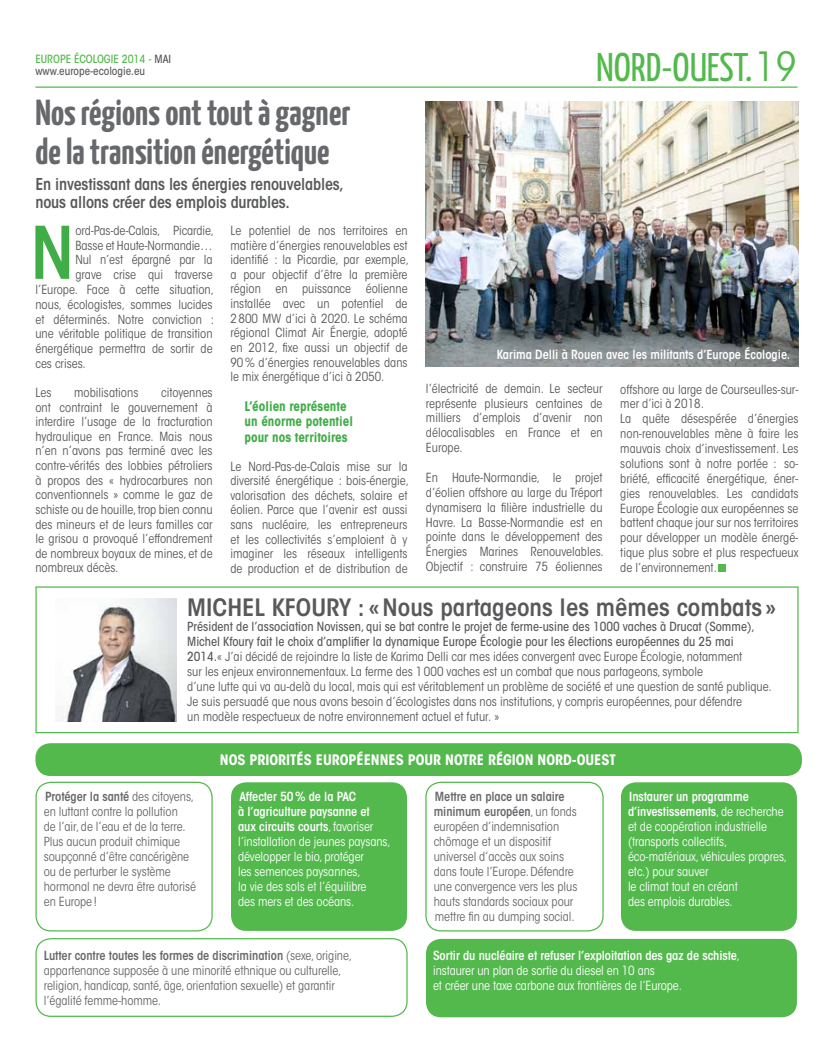
<style>
.page{position:relative;width:833px;height:1063px;background:#fff}
.page>*{position:absolute;margin:0;border:0;box-sizing:border-box;transform-origin:0 0}
.t1{font:600 condensed 71.75px "ITC Avant Garde Std";color:#41ad49}
.t2{font:40px "Yanone Kaffeesatz";color:#53b94d}
.t3{font:700 36.25px/38.8px "Yanone Kaffeesatz";color:#67686b}
.t4{font:600 condensed 23.75px "ITC Avant Garde Std";color:#58595b;scale:1.06 1}
.t5{font:600 condensed 16.25px/17.5px "ITC Avant Garde Std";letter-spacing:-.01em;color:#58595b}
.t6{font:700 condensed 14.38px "ITC Avant Garde Std";color:#fff}
.t7{font:700 condensed 13.12px/15.8px "ITC Avant Garde Std";color:#41ad49}
.t8{font:condensed 12.5px/14.6px "ITC Avant Garde Std";color:#58595b;text-align:justify}
.t9{font:condensed 12.5px/15px "ITC Avant Garde Std";letter-spacing:-.005em;color:#67686b}
.t10{font:condensed 12.5px/15px "ITC Avant Garde Std";letter-spacing:-.005em;color:#fff}
.t11{font:600 condensed 12.5px "ITC Avant Garde Std";color:#fff}
.t12{font:500 condensed 11.25px/12.5px "ITC Avant Garde Std";color:#58595b}
.s1{color:#53b94d}
.s2{font-family:"ITC Avant Garde Std";font-stretch:condensed}
.s3{font-weight:500}
.s4{font-weight:600}
</style>
<div class="page">
<hr style="left:35px;top:87px;width:762px;height:1px;background:#53b94d">
<div style="left:718px;top:564px;width:8px;height:8px;background:#53b94d"></div>
<div style="left:425px;top:782px;width:178px;height:150px;border:1px solid #53b94d;border-radius:15px"></div>
<div style="left:35px;top:743px;width:767px;height:33px;background:#53b94d;border-radius:15px"></div>
<div style="left:231px;top:782px;width:176px;height:149px;background:#53b94d;border-radius:15px"></div>
<div style="left:621px;top:782px;width:176px;height:149px;background:#53b94d;border-radius:15px"></div>
<div style="left:426px;top:939px;width:371px;height:78px;background:#53b94d;border-radius:15px"></div>
<div style="left:35px;top:782px;width:178px;height:150px;border:1px solid #53b94d;border-radius:15px"></div>
<img style="left:425px;top:101px;width:373px;height:266px">
<div style="left:35px;top:586px;width:763px;height:147px;border:1px solid #53b94d"></div>
<img style="left:62px;top:598px;width:114px;height:124px">
<div style="left:35px;top:938px;width:372px;height:79px;border:1px solid #53b94d;border-radius:15px"></div>
<p class="t12" style="left:35px;top:52px;width:137px"><span class="s1">EUROPE ÉCOLOGIE 2014 -</span> MAI www.europe-ecologie.eu</p>
<h2 class="t2" style="left:596px;top:43px;width:202px">NORD-OUEST.<span class="s2">19</span></h2>
<h3 class="t3" style="left:35px;top:93px;width:317px">Nos régions ont tout à gagner de la transition énergétique</h3>
<h3 class="t5" style="left:35px;top:175px;width:310px">En investissant dans les énergies renouvelables, nous allons créer des emplois durables.</h3>
<h1 class="t1" style="left:31px;top:208px;width:45px">N</h1>
<p class="t8" style="left:75px;top:223px;width:140px">ord-Pas-de-Calais, Picardie,</p>
<p class="t8" style="left:75px;top:238px;width:139px">Basse et Haute-Normandie…</p>
<p class="t8" style="left:75px;top:252px;width:139px">Nul n’est épargné par la</p>
<p class="t8" style="left:75px;top:267px;width:139px">grave crise qui traverse</p>
<p class="t8" style="left:35px;top:282px;width:180px">l’Europe. Face à cette situation,</p>
<p class="t8" style="left:35px;top:297px;width:179px">nous, écologistes, sommes lucides</p>
<p class="t8" style="left:35px;top:312px;width:180px">et déterminés. Notre conviction :</p>
<p class="t8" style="left:35px;top:327px;width:179px">une véritable politique de transition</p>
<p class="t8" style="left:35px;top:341px;width:179px">énergétique permettra de sortir de</p>
<p class="t8" style="left:35px;top:356px;width:52px">ces crises.</p>
<p class="t8" style="left:35px;top:385px;width:17px">Les</p>
<p class="t8" style="left:74px;top:385px;width:66px">mobilisations</p>
<p class="t8" style="left:35px;top:385px;width:179px;text-indent:126px">citoyennes ont contraint le gouvernement à interdire l’usage de la fracturation hydraulique en France. Mais nous n’en n’avons pas terminé avec les contre-vérités des lobbies pétroliers à propos des « hydrocarbures non conventionnels » comme le gaz de schiste ou de houille, trop bien connu des mineurs et de leurs familles car le grisou a provoqué l’effondrement de nombreux boyaux de mines, et de nombreux décès.</p>
<p class="t8" style="left:230px;top:223px;width:180px">Le potentiel de nos territoires en matière d’énergies renouvelables est identifié : la Picardie, par exemple, a pour objectif d’être la première région en puissance éolienne installée avec un potentiel de 2800 MW d’ici à 2020. Le schéma régional Climat Air Énergie, adopté en 2012, fixe aussi un objectif de 90% d’énergies renouvelables dans le mix énergétique d’ici à 2050.</p>
<p class="t7" style="left:244px;top:398px;width:110px">L’éolien représente un énorme potentiel pour nos territoires</p>
<p class="t8" style="left:230px;top:459px;width:180px">Le Nord-Pas-de-Calais mise sur la diversité énergétique : bois-énergie, valorisation des déchets, solaire et éolien. Parce que l’avenir est aussi sans nucléaire, les entrepreneurs et les collectivités s’emploient à y imaginer les réseaux intelligents de production et de distribution de</p>
<p class="t11" style="left:497px;top:347px;width:295px">Karima Delli à Rouen avec les militants d’Europe écologie.</p>
<p class="t8" style="left:426px;top:381px;width:178px">l’électricité de demain. Le secteur représente plusieurs centaines de milliers d’emplois d’avenir non délocalisables en France et en Europe.</p>
<p class="t8" style="left:426px;top:470px;width:179px">En Haute-Normandie, le projet d’éolien offshore au large du Tréport dynamisera la filière industrielle du Havre. La Basse-Normandie est en pointe dans le développement des Énergies Marines Renouvelables.<br>Objectif : construire 75 éoliennes</p>
<p class="t8" style="left:620px;top:382px;width:180px;text-align:left">offshore au large de Courseulles-sur&shy;mer d’ici à 2018.<br>La quête désespérée d’énergies non-renouvelables mène à faire les mauvais choix d’investissement. Les solutions sont à notre portée : so&shy;briété, efficacité énergétique, éner&shy;gies renouvelables. Les candidats Europe Écologie aux européennes se battent chaque jour sur nos territoires pour développer un modèle énergé&shy;tique plus sobre et plus respectueux de l’environnement.</p>
<h3 class="t4" style="left:187px;top:592px;width:30px">Michel</h3>
<h3 class="t4" style="left:272px;top:592px;width:37px">Kfoury</h3>
<h3 class="t4" style="left:358px;top:592px;width:396px">: «Nous partageons les mêmes combats »</h3>
<p class="t8" style="left:187px;top:619px;width:586px;line-height:15px;text-align:left"><span class="s3">Président de l’association Novissen, qui se bat contre le projet de ferme-usine des 1000 vaches à Drucat (Somme), Michel Kfoury fait le choix d’amplifier la dynamique Europe Écologie pour les élections européennes du 25 mai<br>2014.</span>« J’ai décidé de rejoindre la liste de Karima Delli car mes idées convergent avec Europe Écologie, notamment<br>sur les enjeux environnementaux. La ferme des 1000 vaches est un combat que nous partageons, symbole<br>d’une lutte qui va au-delà du local, mais qui est véritablement un problème de société et une question de santé publique.<br>Je suis persuadé que nous avons besoin d’écologistes dans nos institutions, y compris européennes, pour défendre<br>un modèle respectueux de notre environnement actuel et futur. »</p>
<p class="t9" style="left:44px;top:789px;width:154px"><span class="s4">Protéger la santé</span> des citoyens, en luttant contre la pollution<br>de l’air, de l’eau et de la terre.<br>Plus aucun produit chimique soupçonné d’être cancérigène ou de perturber le système hormonal ne devra être autorisé en Europe!</p>
<p class="t6" style="left:220px;top:751px;width:153px">Nos priorités européenne</p>
<p class="t6" style="left:396px;top:751px;width:124px">s pour NOTRE région</p>
<p class="t6" style="left:537px;top:751px;width:80px">Nord-Ouest</p>
<p class="t10" style="left:238px;top:789px;width:154px"><span class="s4">Affecter 50% de la PAC<br>à l’agriculture paysanne et aux circuits courts</span>, favoriser l’installation de jeunes paysans, développer le bio, protéger<br>les semences paysannes,<br>la vie des sols et l’équilibre<br>des mers et des océans.</p>
<p class="t10" style="left:628px;top:789px;width:160px"><span class="s4">Instaurer un programme d’investissements</span>, de recherche et de coopération industrielle (transports collectifs, éco-matériaux, véhicules propres, etc.) pour sauver<br>le climat tout en créant<br>des emplois durables.</p>
<p class="t9" style="left:434px;top:789px;width:145px"><span class="s4">Mettre en place un salaire minimum européen</span>, un fonds européen d’indemnisation chômage et un dispositif universel d’accès aux soins dans toute l’Europe. Défendre une convergence vers les plus hauts standards sociaux pour mettre fin au dumping social.</p>
<p class="t9" style="left:44px;top:948px;width:310px"><span class="s4">Lutter contre toutes les formes de discrimination</span> (sexe, origine, appartenance supposée à une minorité ethnique ou culturelle, religion, handicap, santé, âge, orientation sexuelle) et garantir l’égalité femme-homme.</p>
<p class="t10" style="left:433px;top:948px;width:309px"><span class="s4">Sortir du nucléaire et refuser l’exploitation des gaz de schiste</span>, instaurer un plan de sortie du diesel en 10 ans<br>et créer une taxe carbone aux frontières de l’Europe.</p>
</div>
